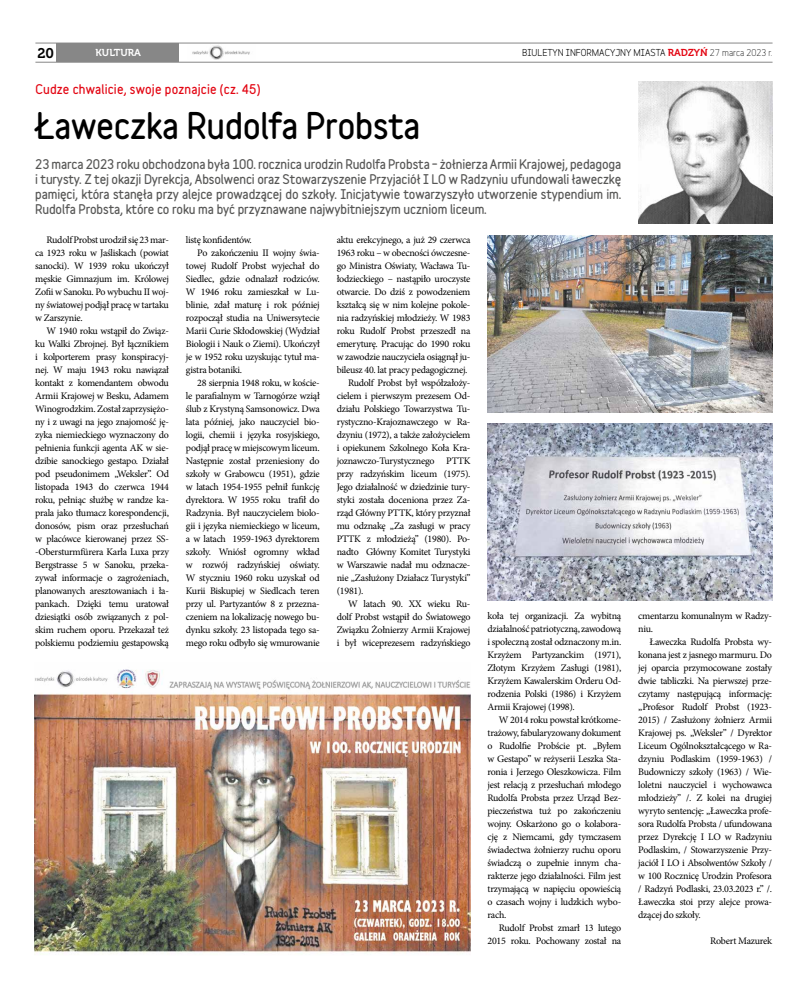
<style>
.page{position:relative;width:808px;height:993px;background:#fff}
.page>*{position:absolute;margin:0;border:0;box-sizing:border-box;transform-origin:0 0}
.t1{font:900 33px "Variable";letter-spacing:-.01em;color:#000}
.t2{font:14px "Museo 700";color:#000}
.t3{font:900 12px/15px "Variable";letter-spacing:-.01em;color:#575756;text-align:justify}
.t4{font:900 12px "Variable";letter-spacing:.015em;color:#e30613}
.t5{font:10px/13px "Minion Pro";letter-spacing:-.025em;color:#000;text-align:justify}
.t6{font:10px "Museo 700";color:#fff}
.t7{font:700 9px "Variable";color:#000}
.s1{font-family:"Museo 700";font-weight:400;font-size:10px;color:#e30613}
.s2{font-weight:400}
</style>
<div class="page">
<div style="left:56px;top:43px;width:123px;height:19px;background:#878787"></div>
<hr style="left:35px;top:43px;width:737px;height:1px;background:#878787">
<hr style="left:35px;top:62px;width:737px;height:1px;background:#878787">
<img style="left:192px;top:45px;width:58px;height:15px">
<img style="left:638px;top:81px;width:134px;height:142px">
<img style="left:487px;top:235px;width:285px;height:177px">
<img style="left:487px;top:423px;width:285px;height:177px">
<img style="left:35px;top:669px;width:435px;height:286px">
<h2 class="t2" style="left:37px;top:45px;width:18px">20</h2>
<p class="t6" style="left:96px;top:47px;width:47px">KULTURA</p>
<p class="t7" style="left:522px;top:45px;width:252px">BIULETYN INFORMACYJNY MIASTA <span class="s1">RADZYŃ</span> <span class="s2">27 marca 2023 r.</span></p>
<p class="t4" style="left:35px;top:80px;width:227px">Cudze chwalicie, swoje poznajcie (cz. 45)</p>
<h1 class="t1" style="left:34px;top:100px;width:387px">Ławeczka Rudolfa Probsta</h1>
<p class="t3" style="left:35px;top:156px;width:588px">23 marca 2023 roku obchodzona była 100. rocznica urodzin Rudolfa Probsta – żołnierza Armii Krajowej, pedagoga i turysty. Z tej okazji Dyrekcja, Absolwenci oraz Stowarzyszenie Przyjaciół I LO w Radzyniu ufundowali ławeczkę pamięci, która stanęła przy alejce prowadzącej do szkoły. Inicjatywie towarzyszyło utworzenie stypendium im.<br>Rudolfa Probsta, które co roku ma być przyznawane najwybitniejszym uczniom liceum.</p>
<p class="t5" style="left:35px;top:233px;width:135px;text-indent:11px">Rudolf Probst urodził się 23 mar&shy;ca 1923 roku w Jaśliskach (powiat sanocki). W 1939 roku ukończył męskie Gimnazjum im. Królowej Zofii w Sanoku. Po wybuchu II woj&shy;ny światowej podjął pracę w tartaku w Zarszynie.</p>
<p class="t5" style="left:35px;top:324px;width:135px;text-indent:11px">W 1940 roku wstąpił do Związ&shy;ku Walki Zbrojnej. Był łącznikiem i kolporterem prasy konspiracyj&shy;nej. W maju 1943 roku nawiązał kontakt z komendantem obwodu Armii Krajowej w Besku, Adamem Winogrodzkim. Został zaprzysiężo&shy;ny i z uwagi na jego znajomość ję&shy;zyka niemieckiego wyznaczony do pełnienia funkcji agenta AK w sie&shy;dzibie sanockiego gestapo. Działał pod pseudonimem „Weksler”. Od listopada 1943 do czerwca 1944 roku, pełniąc służbę w randze ka&shy;prala jako tłumacz korespondencji, donosów, pism oraz przesłuchań w placówce kierowanej przez SS--Obersturmfürera Karla Luxa przy Bergstrasse 5 w Sanoku, przeka&shy;zywał informacje o zagrożeniach, planowanych aresztowaniach i ła&shy;pankach. Dzięki temu uratował dziesiątki osób związanych z pol&shy;skim ruchem oporu. Przekazał też polskiemu podziemiu gestapowską</p>
<p class="t5" style="left:186px;top:233px;width:67px">listę konfidentów.</p>
<p class="t5" style="left:197px;top:246px;width:124px">Po zakończeniu II wojny świa-</p>
<p class="t5" style="left:186px;top:259px;width:135px">towej Rudolf Probst wyjechał do</p>
<p class="t5" style="left:186px;top:272px;width:135px">Siedlec, gdzie odnalazł rodziców.</p>
<p class="t5" style="left:186px;top:285px;width:135px">W 1946 roku zamieszkał w Lu-</p>
<p class="t5" style="left:186px;top:298px;width:135px">blinie, zdał maturę i rok później</p>
<p class="t5" style="left:186px;top:311px;width:135px">rozpoczął studia na Uniwersytecie</p>
<p class="t5" style="left:186px;top:324px;width:135px">Marii Curie Skłodowskiej (Wydział</p>
<p class="t5" style="left:186px;top:337px;width:135px">Biologii i Nauk o Ziemi). Ukończył</p>
<p class="t5" style="left:186px;top:350px;width:135px">je w 1952 roku uzyskując tytuł ma-</p>
<p class="t5" style="left:186px;top:363px;width:58px">gistra botaniki.</p>
<p class="t5" style="left:197px;top:376px;width:124px">28 sierpnia 1948 roku, w koście-</p>
<p class="t5" style="left:186px;top:389px;width:135px">le parafialnym w Tarnogórze wziął</p>
<p class="t5" style="left:186px;top:402px;width:135px">ślub z Krystyną Samsonowicz. Dwa</p>
<p class="t5" style="left:186px;top:415px;width:135px">lata później, jako nauczyciel bio-</p>
<p class="t5" style="left:186px;top:428px;width:135px">logii, chemii i języka rosyjskiego,</p>
<p class="t5" style="left:186px;top:441px;width:135px">podjął pracę w miejscowym liceum.</p>
<p class="t5" style="left:186px;top:454px;width:135px">Następnie został przeniesiony do</p>
<p class="t5" style="left:186px;top:467px;width:135px">szkoły w Grabowcu (1951), gdzie</p>
<p class="t5" style="left:186px;top:480px;width:135px">w latach 1954-1955 pełnił funkcję</p>
<p class="t5" style="left:186px;top:493px;width:135px">dyrektora. W 1955 roku trafił do</p>
<p class="t5" style="left:186px;top:506px;width:135px">Radzynia. Był nauczycielem biolo-</p>
<p class="t5" style="left:186px;top:519px;width:135px">gii i języka niemieckiego w liceum,</p>
<p class="t5" style="left:186px;top:532px;width:135px">a w latach 1959-1963 dyrektorem</p>
<p class="t5" style="left:186px;top:545px;width:135px">szkoły. Wniósł ogromny wkład</p>
<p class="t5" style="left:186px;top:558px;width:135px">w rozwój radzyńskiej oświaty.</p>
<p class="t5" style="left:186px;top:571px;width:135px">W styczniu 1960 roku uzyskał od</p>
<p class="t5" style="left:186px;top:584px;width:135px">Kurii Biskupiej w Siedlcach teren</p>
<p class="t5" style="left:186px;top:597px;width:135px">przy ul. Partyzantów 8 z przezna-</p>
<p class="t5" style="left:186px;top:610px;width:135px">czeniem na lokalizację nowego bu-</p>
<p class="t5" style="left:186px;top:623px;width:135px">dynku szkoły. 23 listopada tego sa-</p>
<p class="t5" style="left:186px;top:636px;width:135px">mego roku odbyło się wmurowanie</p>
<p class="t5" style="left:337px;top:233px;width:135px">aktu erekcyjnego, a już 29 czerwca</p>
<p class="t5" style="left:337px;top:246px;width:135px">1963 roku – w obecności ówczesne-</p>
<p class="t5" style="left:337px;top:259px;width:135px">go Ministra Oświaty, Wacława Tu-</p>
<p class="t5" style="left:337px;top:272px;width:135px">łodzieckiego – nastąpiło uroczyste</p>
<p class="t5" style="left:337px;top:285px;width:135px">otwarcie. Do dziś z powodzeniem</p>
<p class="t5" style="left:337px;top:298px;width:135px">kształcą się w nim kolejne pokole-</p>
<p class="t5" style="left:337px;top:311px;width:135px">nia radzyńskiej młodzieży. W 1983</p>
<p class="t5" style="left:337px;top:324px;width:135px">roku Rudolf Probst przeszedł na</p>
<p class="t5" style="left:337px;top:337px;width:135px">emeryturę. Pracując do 1990 roku</p>
<p class="t5" style="left:337px;top:350px;width:135px">w zawodzie nauczyciela osiągnął ju-</p>
<p class="t5" style="left:337px;top:363px;width:132px">bileusz 40. lat pracy pedagogicznej.</p>
<p class="t5" style="left:348px;top:376px;width:124px">Rudolf Probst był współzałoży-</p>
<p class="t5" style="left:337px;top:389px;width:135px">cielem i pierwszym prezesem Od-</p>
<p class="t5" style="left:337px;top:402px;width:135px">działu Polskiego Towarzystwa Tu-</p>
<p class="t5" style="left:337px;top:415px;width:135px">rystyczno-Krajoznawczego w Ra-</p>
<p class="t5" style="left:337px;top:428px;width:135px">dzyniu (1972), a także założycielem</p>
<p class="t5" style="left:337px;top:441px;width:135px">i opiekunem Szkolnego Koła Kra-</p>
<p class="t5" style="left:337px;top:454px;width:135px">joznawczo-Turystycznego PTTK</p>
<p class="t5" style="left:337px;top:467px;width:135px">przy radzyńskim liceum (1975).</p>
<p class="t5" style="left:337px;top:480px;width:135px">Jego działalność w dziedzinie tury-</p>
<p class="t5" style="left:337px;top:493px;width:135px">styki została doceniona przez Za-</p>
<p class="t5" style="left:337px;top:506px;width:135px">rząd Główny PTTK, który przyznał</p>
<p class="t5" style="left:337px;top:519px;width:135px">mu odznakę „Za zasługi w pracy</p>
<p class="t5" style="left:337px;top:532px;width:135px">PTTK z młodzieżą” (1980). Po-</p>
<p class="t5" style="left:337px;top:545px;width:135px">nadto Główny Komitet Turystyki</p>
<p class="t5" style="left:337px;top:558px;width:135px">w Warszawie nadał mu odznacze-</p>
<p class="t5" style="left:337px;top:571px;width:135px">nie „Zasłużony Działacz Turystyki”</p>
<p class="t5" style="left:337px;top:584px;width:28px">(1981).</p>
<p class="t5" style="left:348px;top:597px;width:124px">W latach 90. XX wieku Ru-</p>
<p class="t5" style="left:337px;top:610px;width:135px">dolf Probst wstąpił do Światowego</p>
<p class="t5" style="left:337px;top:623px;width:135px">Związku Żołnierzy Armii Krajowej</p>
<p class="t5" style="left:337px;top:636px;width:135px">i był wiceprezesem radzyńskiego</p>
<p class="t5" style="left:487px;top:608px;width:135px">koła tej organizacji. Za wybitną działalność patriotyczną, zawodową i społeczną został odznaczony m.in.<br>Krzyżem Partyzanckim (1971), Złotym Krzyżem Zasługi (1981), Krzyżem Kawalerskim Orderu Od&shy;rodzenia Polski (1986) i Krzyżem Armii Krajowej (1998).</p>
<p class="t5" style="left:487px;top:712px;width:135px;text-indent:11px">W 2014 roku powstał krótkome&shy;trażowy, fabularyzowany dokument o Rudolfie Probście pt. „Byłem w Gestapo” w reżyserii Leszka Sta&shy;ronia i Jerzego Oleszkowicza. Film jest relacją z przesłuchań młodego Rudolfa Probsta przez Urząd Bez&shy;pieczeństwa tuż po zakończeniu wojny. Oskarżono go o kolabora&shy;cję z Niemcami, gdy tymczasem świadectwa żołnierzy ruchu oporu świadczą o zupełnie innym cha&shy;rakterze jego działalności. Film jest trzymającą w napięciu opowieścią o czasach wojny i ludzkich wybo&shy;rach.</p>
<p class="t5" style="left:487px;top:920px;width:135px;text-align:right">Rudolf Probst zmarł 13 lutego<br>2015 roku. Pochowany został na</p>
<p class="t5" style="left:638px;top:608px;width:135px">cmentarzu komunalnym w Radzy&shy;niu.</p>
<p class="t5" style="left:638px;top:634px;width:135px;text-indent:11px">Ławeczka Rudolfa Probsta wy&shy;konana jest z jasnego marmuru. Do jej oparcia przymocowane zostały dwie tabliczki. Na pierwszej prze&shy;czytamy następującą informację: „Profesor Rudolf Probst (1923- 2015) / Zasłużony żołnierz Armii Krajowej ps. „Weksler” / Dyrektor Liceum Ogólnokształcącego w Ra&shy;dzyniu Podlaskim (1959-1963) / Budowniczy szkoły (1963) / Wie&shy;loletni nauczyciel i wychowawca młodzieży” /. Z kolei na drugiej wyryto sentencję: „Ławeczka profe&shy;sora Rudolfa Probsta / ufundowana przez Dyrekcję I LO w Radzyniu Podlaskim, / Stowarzyszenie Przy&shy;jaciół I LO i Absolwentów Szkoły / w 100 Rocznicę Urodzin Profesora / Radzyń Podlaski, 23.03.2023 r.” /.<br>Ławeczka stoi przy alejce prowa&shy;dzącej do szkoły.</p>
<p class="t5" style="left:710px;top:933px;width:63px">Robert Mazurek</p>
</div>
